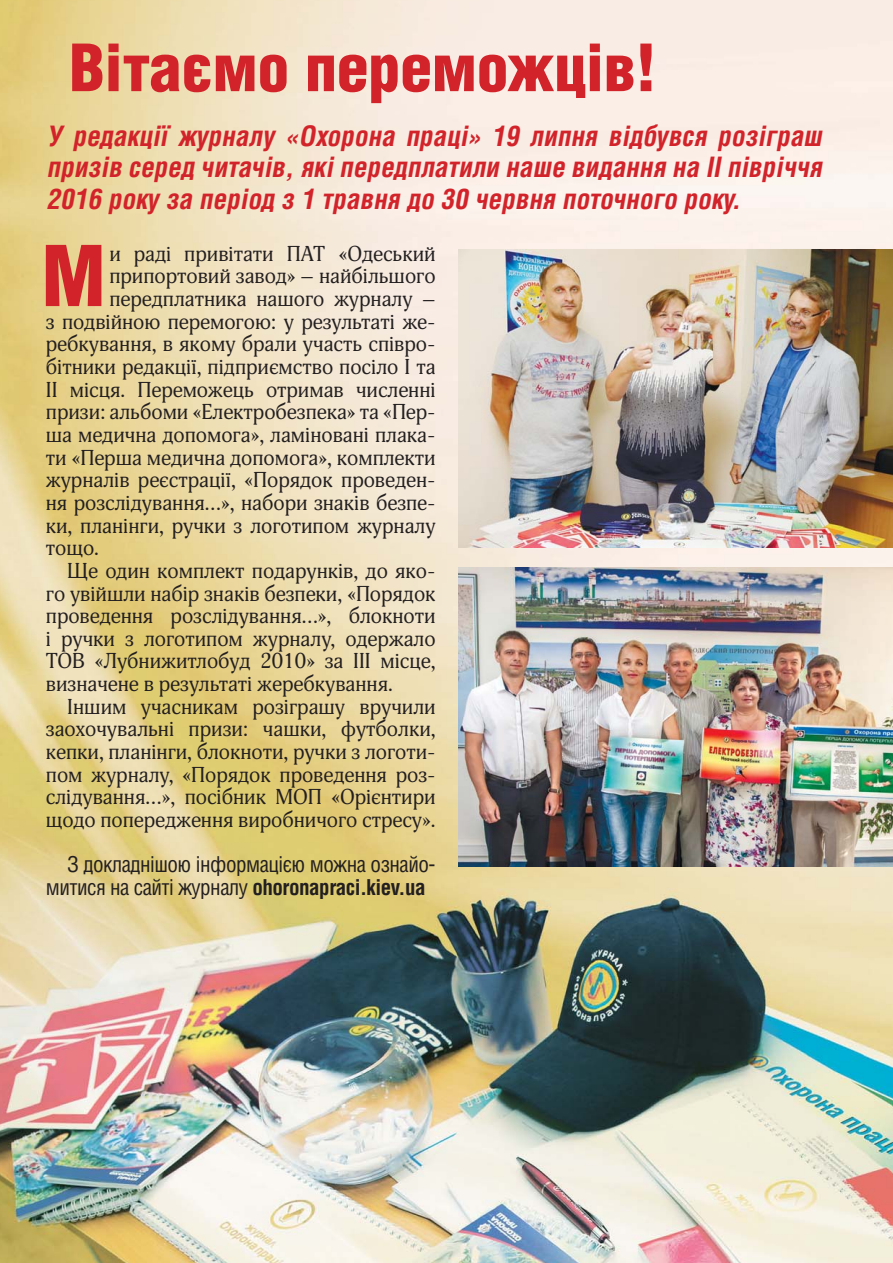
<style>
.page{position:relative;width:893px;height:1263px;background:#fff}
.page>*{position:absolute;margin:0;border:0;box-sizing:border-box;transform-origin:0 0}
.t1{font:81.6px "AG Letterica Demi Condensed C";color:#d2232a}
.t2{font:63.45px "AG Letterica Demi Condensed C";color:#d2232a}
.t3{font:italic 700 27.15px/31.8px "AG Letterica Condensed C";color:#d2232a;text-align:justify}
.t4{font:21.15px "Adonis C";color:#231f20}
.t5{font:21.15px/22.6px "AG Letterica Condensed C";letter-spacing:-.025em;color:#231f20}
.s1{font-weight:700}
</style>
<div class="page">
<img style="left:0;top:0;width:893px;height:1263px">
<img style="left:458px;top:249px;width:435px;height:299px">
<img style="left:458px;top:567px;width:435px;height:299px">
<h2 class="t2" style="left:69px;top:44px;width:588px">Вітаємо переможців!</h2>
<p class="t3" style="left:48px;top:119px;width:777px">У редакції журналу «Охорона праці» 19 липня відбувся розіграш призів серед читачів, які передплатили наше видання на II півріччя 2016 року за період з 1 травня до 30 червня поточного року.</p>
<h1 class="t1" style="left:42px;top:245px;width:65px">М</h1>
<p class="t4" style="left:109px;top:241px;width:328px">и раді привітати ПАТ «Одеський</p>
<p class="t4" style="left:109px;top:264px;width:328px">припортовий завод» – найбільшого</p>
<p class="t4" style="left:109px;top:286px;width:328px">передплатника нашого журналу –</p>
<p class="t4" style="left:46px;top:309px;width:391px">з подвійною перемогою: у результаті же-</p>
<p class="t4" style="left:46px;top:332px;width:391px">ребкування, в якому брали участь співро-</p>
<p class="t4" style="left:46px;top:354px;width:391px">бітники редакції, підприємство посіло I та</p>
<p class="t4" style="left:46px;top:377px;width:391px">II місця. Переможець отримав численні</p>
<p class="t4" style="left:46px;top:400px;width:391px">призи: альбоми «Електробезпека» та «Пер-</p>
<p class="t4" style="left:46px;top:422px;width:391px">ша медична допомога», ламіновані плака-</p>
<p class="t4" style="left:46px;top:445px;width:391px">ти «Перша медична допомога», комплекти</p>
<p class="t4" style="left:46px;top:468px;width:391px">журналів реєстрації, «Порядок проведен-</p>
<p class="t4" style="left:46px;top:490px;width:391px">ня розслідування…», набори знаків безпе-</p>
<p class="t4" style="left:46px;top:513px;width:391px">ки, планінги, ручки з логотипом журналу</p>
<p class="t4" style="left:46px;top:536px;width:55px">тощо.</p>
<p class="t4" style="left:67px;top:558px;width:370px">Ще один комплект подарунків, до яко-</p>
<p class="t4" style="left:46px;top:581px;width:391px">го увійшли набір знаків безпеки, «Порядок</p>
<p class="t4" style="left:46px;top:604px;width:391px">проведення розслідування…», блокноти</p>
<p class="t4" style="left:46px;top:626px;width:391px">і ручки з логотипом журналу, одержало</p>
<p class="t4" style="left:46px;top:649px;width:391px">ТОВ «Лубнижитлобуд 2010» за III місце,</p>
<p class="t4" style="left:46px;top:671px;width:348px">визначене в результаті жеребкування.</p>
<p class="t4" style="left:67px;top:694px;width:370px">Іншим учасникам розіграшу вручили</p>
<p class="t4" style="left:46px;top:717px;width:391px">заохочувальні призи: чашки, футболки,</p>
<p class="t4" style="left:46px;top:739px;width:391px">кепки, планінги, блокноти, ручки з логоти-</p>
<p class="t4" style="left:46px;top:762px;width:391px">пом журналу, «Порядок проведення роз-</p>
<p class="t4" style="left:46px;top:785px;width:391px">слідування…», посібник МОП «Орієнтири</p>
<p class="t4" style="left:46px;top:807px;width:391px">щодо попередження виробничого стресу».</p>
<p class="t5" style="left:46px;top:855px;width:391px;text-indent:21px">З докладнішою інформацією можна ознайо&shy;митися на сайті журналу <span class="s1">ohoronapraci.kiev.ua</span></p>
</div>
